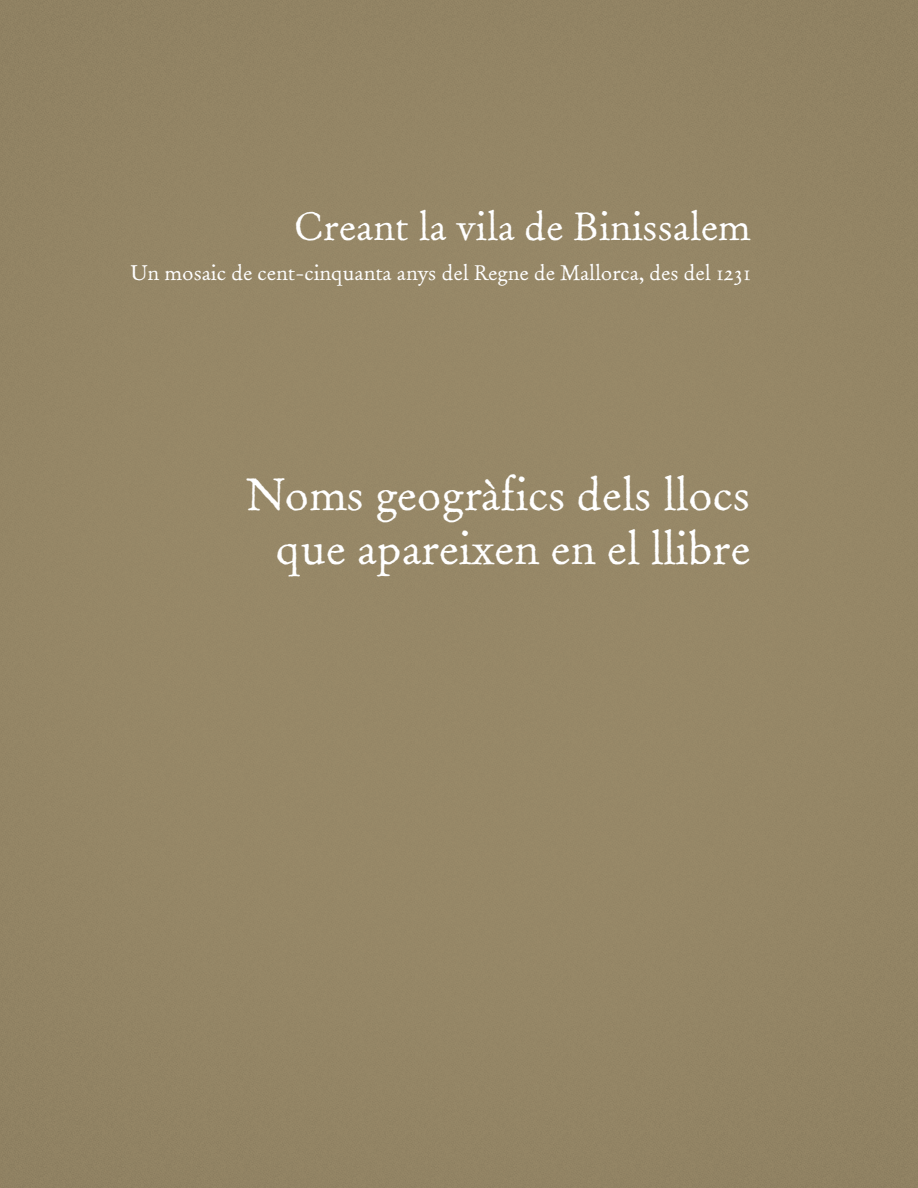
<style>
.page{position:relative;width:918px;height:1188px;background:#958666}
.page>*{position:absolute;margin:0;border:0;box-sizing:border-box;transform-origin:0 0}
.t1{font:45px/54px "Old Claude LP Std";color:#fff;text-align:right}
.t2{font:39px "Old Claude LP Std";color:#fff}
.t3{font:21px "Old Claude LP Std";color:#fff}
</style>
<div class="page">
<h2 class="t2" style="left:294px;top:203px;width:455px">Creant la vila de Binissalem</h2>
<p class="t3" style="left:130px;top:260px;width:622px">Un mosaic de cent-cinquanta anys del Regne de Mallorca, des del 1231</p>
<h1 class="t1" style="left:246px;top:469px;width:506px">Noms geogràfics dels llocs que apareixen en el llibre</h1>
</div>
